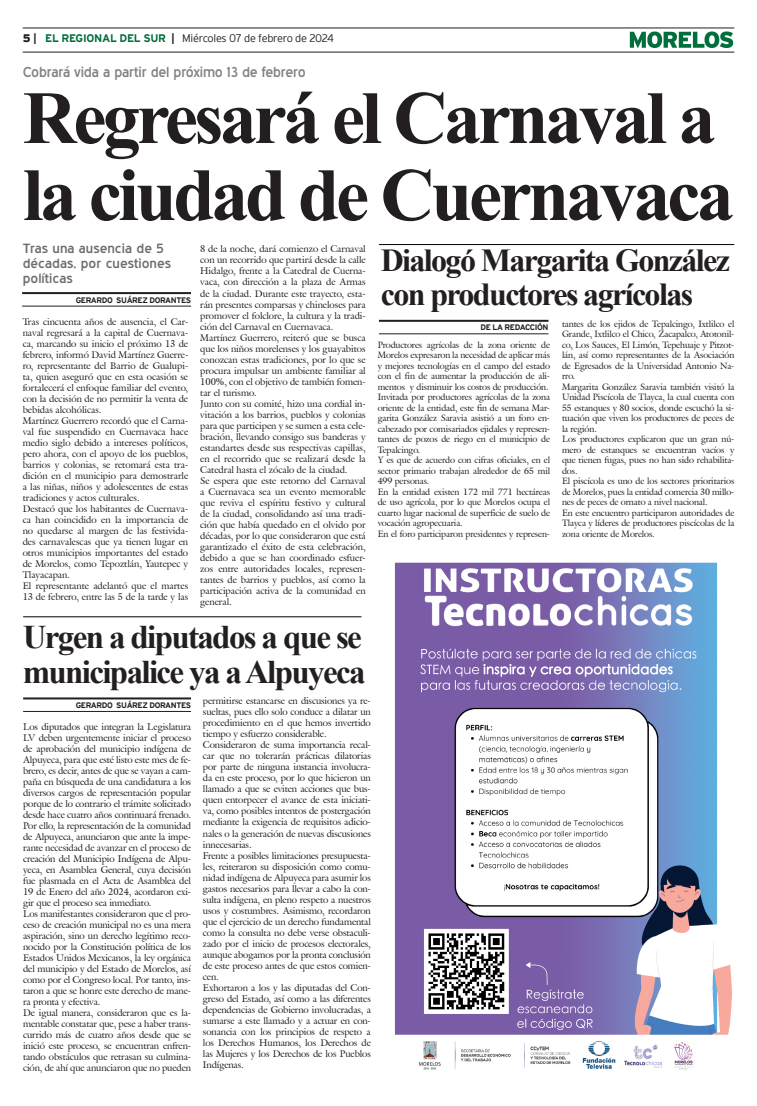
<style>
.page{position:relative;width:757px;height:1106px;background:#fff}
.page>*{position:absolute;margin:0;border:0;box-sizing:border-box;transform-origin:0 0}
.Cabeza_01{font:700 75px "Times New Roman";letter-spacing:-.05em;color:#231f20}
.Cabeza_02{font:700 33px "Times New Roman";letter-spacing:-.05em;color:#231f20}
.Cabeza_03{font:700 32px/34px "Times New Roman";letter-spacing:-.05em;color:#231f20}
.Balazo_01{font:14px "Blue Highway";letter-spacing:-.015em;color:#808285;scale:1.05 1}
.Sumario_Portada{font:13px/15px "Blue Highway";color:#6c6d70;scale:1.1 1}
.t1{font:300 11px "Interstate";letter-spacing:-.03em;color:#231f20}
.t2{font:9.5px/11px "Galliard IT Cby BT";letter-spacing:-.01em;color:#231f20;text-align:justify}
.t3{font:9px/10.5px "Galliard IT Cby BT";letter-spacing:-.01em;color:#231f20;text-align:justify}
.t4{font:700 8px "Interstate";letter-spacing:-.05em;color:#231f20}
.s1{font-weight:900}
.s2{font-weight:700}
.s3{font-weight:700;color:#006f3c}
</style>
<div class="page">
<hr style="left:23px;top:28px;width:711px;height:1px;background:#231f20">
<hr style="left:23px;top:52px;width:711px;height:1px;background:#231f20">
<svg style="left:630px;top:31px;width:103px;height:17px"></svg>
<img style="left:394px;top:562px;width:338px;height:508px">
<hr style="left:22px;top:292px;width:169px;height:2px;background:#231f20">
<hr style="left:22px;top:306px;width:169px;height:1px;background:#231f20">
<hr style="left:23px;top:697px;width:168px;height:2px;background:#231f20">
<hr style="left:23px;top:711px;width:168px;height:1px;background:#231f20">
<hr style="left:379px;top:320px;width:169px;height:2px;background:#231f20">
<hr style="left:379px;top:333px;width:169px;height:1px;background:#231f20">
<hr style="left:379px;top:244px;width:355px;height:1px;background:#000">
<hr style="left:23px;top:616px;width:338px;height:1px;background:#000">
<p class="t1" style="left:23px;top:32px;width:312px"><span class="s1">5</span> <span class="s2">|</span> <span class="s3">EL REGIONAL DEL SUR</span> <span class="s2">|</span> Miércoles 07 de febrero de 2024</p>
<p class="Balazo_01" style="left:23px;top:63px;width:271px">Cobrará vida a partir del próximo 13 de febrero</p>
<p class="Cabeza_01" style="left:23px;top:64px;width:695px">Regresará el Carnaval a</p>
<p class="Cabeza_01" style="left:23px;top:141px;width:713px">la ciudad de Cuernavaca</p>
<p class="Sumario_Portada" style="left:23px;top:241px;width:136px">Tras una ausencia de 5 décadas, por cuestiones políticas</p>
<p class="t4" style="left:76px;top:295px;width:117px">GERARDO SUÁREZ DORANTES</p>
<p class="t2" style="left:200px;top:243px;width:167px">8 de la noche, dará comienzo el Carnaval con un recorrido que partirá desde la calle Hidalgo, frente a la Catedral de Cuerna&shy;vaca, con dirección a la plaza de Armas de la ciudad. Durante este trayecto, esta&shy;rán presentes comparsas y chineloses para promover el folclore, la cultura y la tradi&shy;ción del Carnaval en Cuernavaca.</p>
<p class="t2" style="left:200px;top:331px;width:167px">Martínez Guerrero, reiteró que se busca que los niños morelenses y los guayabitos conozcan estas tradiciones, por lo que se procura impulsar un ambiente familiar al 100%, con el objetivo de también fomen&shy;tar el turismo.</p>
<p class="t2" style="left:200px;top:397px;width:167px">Junto con su comité, hizo una cordial in&shy;vitación a los barrios, pueblos y colonias para que participen y se sumen a esta cele&shy;bración, llevando consigo sus banderas y estandartes desde sus respectivas capillas, en el recorrido que se realizará desde la Catedral hasta el zócalo de la ciudad.</p>
<p class="t2" style="left:200px;top:474px;width:167px">Se espera que este retorno del Carnaval a Cuernavaca sea un evento memorable que reviva el espíritu festivo y cultural de la ciudad, consolidando así una tradi&shy;ción que había quedado en el olvido por décadas, por lo que consideraron que está garantizado el éxito de esta celebración, debido a que se han coordinado esfuer&shy;zos entre autoridades locales, represen&shy;tantes de barrios y pueblos, así como la participación activa de la comunidad en general.</p>
<p class="Cabeza_03" style="left:381px;top:242px;width:351px">Dialogó Margarita González con productores agrícolas</p>
<p class="t2" style="left:23px;top:316px;width:167px">Tras cincuenta años de ausencia, el Car&shy;naval regresará a la capital de Cuernava&shy;ca, marcando su inicio el próximo 13 de febrero, informó David Martínez Guerre&shy;ro, representante del Barrio de Gualupi&shy;ta, quien aseguró que en esta ocasión se fortalecerá el enfoque familiar del evento, con la decisión de no permitir la venta de bebidas alcohólicas.</p>
<p class="t2" style="left:23px;top:415px;width:167px">Martínez Guerrero recordó que el Carna&shy;val fue suspendido en Cuernavaca hace medio siglo debido a intereses políticos, pero ahora, con el apoyo de los pueblos, barrios y colonias, se retomará esta tra&shy;dición en el municipio para demostrarle a las niñas, niños y adolescentes de estas tradiciones y actos culturales.</p>
<p class="t2" style="left:23px;top:503px;width:167px">Destacó que los habitantes de Cuernava&shy;ca han coincidido en la importancia de no quedarse al margen de las festivida&shy;des carnavalescas que ya tienen lugar en otros municipios importantes del estado de Morelos, como Tepoztlán, Yautepec y Tlayacapan.</p>
<p class="t2" style="left:23px;top:580px;width:167px">El representante adelantó que el martes<br>13 de febrero, entre las 5 de la tarde y las</p>
<p class="t3" style="left:562px;top:318px;width:174px">tantes de los ejidos de Tepalcingo, Ixtlilco el Grande, Ixtlilco el Chico, Zacapalco, Atotonil&shy;co, Los Sauces, El Limón, Tepehuaje y Pitzot&shy;lán, así como representantes de la Asociación de Egresados de la Universidad Antonio Na&shy;rro.</p>
<p class="t3" style="left:562px;top:381px;width:174px">Margarita González Saravia también visitó la Unidad Piscícola de Tlayca, la cual cuenta con 55 estanques y 80 socios, donde escuchó la si&shy;tuación que viven los productores de peces de la región.</p>
<p class="t3" style="left:562px;top:434px;width:174px">Los productores explicaron que un gran nú&shy;mero de estanques se encuentran vacíos y que tienen fugas, pues no han sido rehabilita&shy;dos.</p>
<p class="t3" style="left:562px;top:476px;width:174px">El piscícola es uno de los sectores prioritarios de Morelos, pues la entidad comercia 30 millo&shy;nes de peces de ornato a nivel nacional.</p>
<p class="t3" style="left:562px;top:507px;width:174px">En este encuentro participaron autoridades de Tlayca y líderes de productores piscícolas de la zona oriente de Morelos.</p>
<p class="t4" style="left:480px;top:323px;width:69px">DE LA REDACCIÓN</p>
<p class="t3" style="left:378px;top:339px;width:174px">Productores agrícolas de la zona oriente de Morelos expresaron la necesidad de aplicar más y mejores tecnologías en el campo del estado con el fin de aumentar la producción de ali&shy;mentos y disminuir los costos de producción.</p>
<p class="t3" style="left:378px;top:392px;width:174px">Invitada por productores agrícolas de la zona oriente de la entidad, este fin de semana Mar&shy;garita González Saravia asistió a un foro en&shy;cabezado por comisariados ejidales y represen&shy;tantes de pozos de riego en el municipio de Tepalcingo.</p>
<p class="t3" style="left:378px;top:455px;width:174px">Y es que de acuerdo con cifras oficiales, en el sector primario trabajan alrededor de 65 mil 499 personas.</p>
<p class="t3" style="left:378px;top:486px;width:174px">En la entidad existen 172 mil 771 hectáreas de uso agrícola, por lo que Morelos ocupa el cuarto lugar nacional de superficie de suelo de vocación agropecuaria.</p>
<p class="t3" style="left:378px;top:528px;width:174px">En el foro participaron presidentes y represen-</p>
<p class="Cabeza_02" style="left:23px;top:613px;width:341px">Urgen a diputados a que se</p>
<p class="Cabeza_02" style="left:23px;top:648px;width:344px">municipalice ya a Alpuyeca</p>
<p class="t4" style="left:76px;top:700px;width:117px">GERARDO SUÁREZ DORANTES</p>
<p class="t2" style="left:203px;top:695px;width:169px">permitirse estancarse en discusiones ya re&shy;sueltas, pues ello solo conduce a dilatar un procedimiento en el que hemos invertido tiempo y esfuerzo considerable.</p>
<p class="t2" style="left:203px;top:739px;width:169px">Consideraron de suma importancia recal&shy;car que no tolerarán prácticas dilatorias por parte de ninguna instancia involucra&shy;da en este proceso, por lo que hicieron un llamado a que se eviten acciones que bus&shy;quen entorpecer el avance de esta iniciati&shy;va, como posibles intentos de postergación mediante la exigencia de requisitos adicio&shy;nales o la generación de nuevas discusiones innecesarias.</p>
<p class="t2" style="left:203px;top:849px;width:169px">Frente a posibles limitaciones presupuesta&shy;les, reiteraron su disposición como comu&shy;nidad indígena de Alpuyeca para asumir los gastos necesarios para llevar a cabo la con&shy;sulta indígena, en pleno respeto a nuestros usos y costumbres. Asimismo, recordaron que el ejercicio de un derecho fundamental como la consulta no debe verse obstaculi&shy;zado por el inicio de procesos electorales, aunque abogamos por la pronta conclusión de este proceso antes de que estos comien&shy;cen.</p>
<p class="t2" style="left:203px;top:981px;width:169px">Exhortaron a los y las diputadas del Con&shy;greso del Estado, así como a las diferentes dependencias de Gobierno involucradas, a sumarse a este llamado y a actuar en con&shy;sonancia con los principios de respeto a los Derechos Humanos, los Derechos de las Mujeres y los Derechos de los Pueblos Indígenas.</p>
<p class="t2" style="left:23px;top:721px;width:169px">Los diputados que integran la Legislatura LV deben urgentemente iniciar el proceso de aprobación del municipio indígena de Alpuyeca, para que esté listo este mes de fe&shy;brero, es decir, antes de que se vayan a cam&shy;paña en búsqueda de una candidatura a los diversos cargos de representación popular porque de lo contrario el trámite solicitado desde hace cuatro años continuará frenado.</p>
<p class="t2" style="left:23px;top:820px;width:169px">Por ello, la representación de la comunidad de Alpuyeca, anunciaron que ante la impe&shy;rante necesidad de avanzar en el proceso de creación del Municipio Indígena de Alpu&shy;yeca, en Asamblea General, cuya decisión fue plasmada en el Acta de Asamblea del 19 de Enero del año 2024, acordaron exi&shy;gir que el proceso sea inmediato.</p>
<p class="t2" style="left:23px;top:908px;width:169px">Los manifestantes consideraron que el pro&shy;ceso de creación municipal no es una mera aspiración, sino un derecho legítimo reco&shy;nocido por la Constitución política de los Estados Unidos Mexicanos, la ley orgánica del municipio y del Estado de Morelos, así como por el Congreso local. Por tanto, ins&shy;taron a que se honre este derecho de mane&shy;ra pronta y efectiva.</p>
<p class="t2" style="left:23px;top:1007px;width:169px">De igual manera, consideraron que es la&shy;mentable constatar que, pese a haber trans&shy;currido más de cuatro años desde que se inició este proceso, se encuentran enfren&shy;tando obstáculos que retrasan su culmina&shy;ción, de ahí que anunciaron que no pueden</p>
</div>
